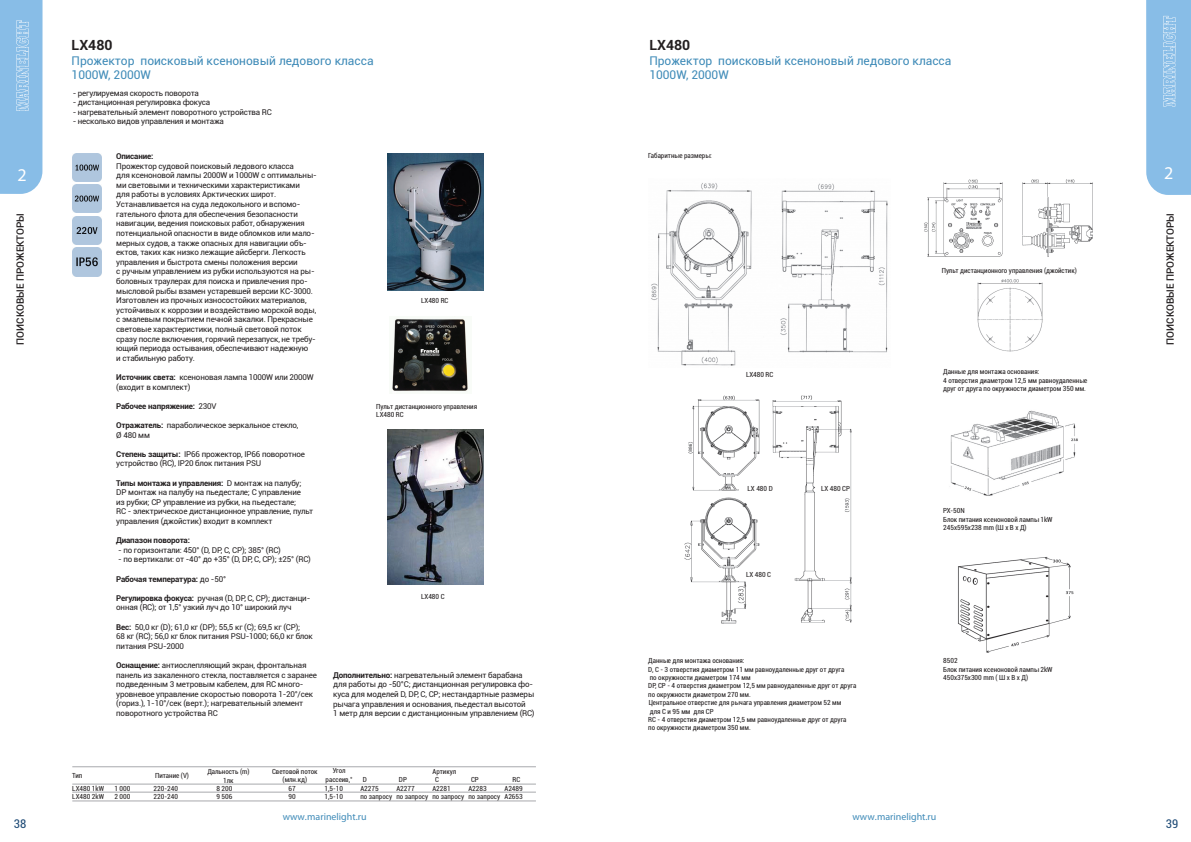
<style>
.page{position:relative;width:1191px;height:842px;background:#fff}
.page>*{position:absolute;margin:0;border:0;box-sizing:border-box;transform-origin:0 0}
.t1{font:18px "Myriad Pro";color:#fff}
.t2{font:700 14px "Roboto";color:#231f20}
.t3{font:12px/14.4px "Roboto";color:#3f8bb8}
.t4{font:condensed 12px "Roboto";color:#204c77}
.t5{font:500 10px "Roboto";color:#231f20}
.t6{font:10px "Myriad Pro";color:#3f8bb8}
.t7{font:8px/9.6px "Roboto";letter-spacing:-.02em;color:#231f20}
.t8{font:700 8px "Roboto";letter-spacing:-.02em;color:#231f20}
.t9{font:condensed 7px/8.4px "Roboto";color:#231f20}
.s1{font-weight:700}
.s2{font-weight:400}
</style>
<div class="page">
<svg style="left:1146px;top:0;width:45px;height:195px;background:#8dbfe8"></svg>
<svg style="left:0;top:0;width:43px;height:194px;background:#8ec0e8"></svg>
<hr style="left:72px;top:784px;width:464px;height:1px;background:#a8a9ad">
<hr style="left:72px;top:766px;width:464px;height:1px;background:#a8a9ad">
<hr style="left:72px;top:801px;width:464px;height:1px;background:#a8a9ad">
<hr style="left:72px;top:792px;width:464px;height:1px;background:#a8a9ad">
<img style="left:387px;top:153px;width:96px;height:137px">
<img style="left:392px;top:319px;width:76px;height:72px">
<img style="left:387px;top:429px;width:96px;height:155px">
<img style="left:73px;top:153px;width:28px;height:28px">
<img style="left:73px;top:185px;width:28px;height:28px">
<img style="left:73px;top:216px;width:28px;height:29px">
<img style="left:73px;top:248px;width:28px;height:28px">
<img style="left:651px;top:183px;width:237px;height:183px">
<img style="left:924px;top:179px;width:169px;height:78px">
<img style="left:977px;top:279px;width:66px;height:73px">
<img style="left:684px;top:395px;width:168px;height:229px">
<img style="left:950px;top:410px;width:128px;height:86px">
<img style="left:958px;top:557px;width:116px;height:96px">
<h2 class="t2" style="left:72px;top:35px;width:42px">LX480</h2>
<h3 class="t3" style="left:72px;top:53px;width:304px">прожектор поисковый ксеноновый ледового класса<br>1000W, 2000W</h3>
<p class="t7" style="left:73px;top:88px;width:128px">- регулируемая скорость поворота</p>
<p class="t7" style="left:73px;top:97px;width:139px">- дистанционная регулировка фокуса</p>
<p class="t7" style="left:73px;top:107px;width:201px">- нагревательный элемент поворотного устройства RC</p>
<p class="t7" style="left:73px;top:116px;width:153px">- несколько видов управления и монтажа</p>
<p class="t8" style="left:116px;top:151px;width:39px">Описание:</p>
<p class="t7" style="left:116px;top:161px;width:202px">П рожектор судовой поисковый ледового класса<br>для ксеноновой лампы 2000W и 1000W с оптимальны&shy;ми световыми и техническими характеристиками<br>для работы в условиях Арктических широт.<br>Устанавливается на суда ледокольного и вспомо&shy;гательного флота для обеспечения безопасности навигации, ведения поисковых работ, обнаружения потенциальной опасности в виде обломков или мало&shy;мерных судов, а также опасных для навигации объ&shy;ектов, таких как низко лежащие айсберги. Легкость управления и быстрота смены положения версии<br>с ручным управлением из рубки используются на ры&shy;боловных траулерах для поиска и привлечения про&shy;мысловой рыбы взамен устаревшей версии КС-3000.<br>Изготовлен из прочных износостойких материалов, устойчивых к коррозии и воздействию морской воды, с эмалевым покрытием печной закалки. П рекрасные световые характеристики, полный световой поток сразу после включения, горячий перезапуск, не требу&shy;ющий периода остывания, обеспечивают надежную<br>и стабильную работу.</p>
<p class="t7" style="left:116px;top:372px;width:199px"><span class="s1">Источник света:</span> ксеноновая лампа 1000W или 2000W (входит в комплект)</p>
<p class="t8" style="left:116px;top:400px;width:102px">Рабочее напряжение: <span class="s2">230V</span></p>
<p class="t7" style="left:116px;top:420px;width:184px"><span class="s1">Отражатель:</span> параболическое зеркальное стекло,<br>Ø 480 мм</p>
<p class="t7" style="left:116px;top:449px;width:190px"><span class="s1">Степень защиты:</span> IP66 прожектор, IP66 поворотное устройство (RC), IP20 блок питания PSU</p>
<p class="t7" style="left:116px;top:478px;width:199px"><span class="s1">Типы монтажа и управления:</span> D монтаж на палубу; DP монтаж на палубу на пьедестале; C управление<br>из рубки; CP управление из рубки, на пьедестале;<br>RC - электрическое дистанционное управление, пульт управления (джойстик) входит в комплект</p>
<p class="t8" style="left:116px;top:535px;width:75px">Диапазон поворота:</p>
<p class="t7" style="left:118px;top:545px;width:164px">- по горизонтали: 450° (D, DP, C, CP); 385° (RC)</p>
<p class="t7" style="left:118px;top:554px;width:194px">- по вертикали: от -40° до +35° (D, DP, C, CP); ±25° (RC)</p>
<p class="t8" style="left:116px;top:573px;width:111px">Рабочая температура: <span class="s2">до -50°</span></p>
<p class="t7" style="left:116px;top:593px;width:195px"><span class="s1">Регулировка фокуса:</span> ручная (D, DP, C, CP); дистанци&shy;онная (RC); от 1,5° узкий луч до 10° широкий луч</p>
<p class="t7" style="left:116px;top:622px;width:198px"><span class="s1">Вес:</span> 50,0 кг (D); 61,0 кг (DР); 55,5 кг (С); 69,5 кг (СР);<br>68 кг (RC); 56,0 кг блок питания PSU-1000; 66,0 кг блок питания PSU-2000</p>
<p class="t7" style="left:116px;top:660px;width:202px"><span class="s1">Оснащение:</span> антиослепляющий экран, фронтальная панель из закаленного стекла, поставляется с заранее подведенным 3 метровым кабелем, для RC много&shy;уровневое управление скоростью поворота 1-20°/сек (гориз.), 1-10°/сек (верт.); нагревательный элемент поворотного устройства RC</p>
<p class="t7" style="left:333px;top:670px;width:203px"><span class="s1">Дополнительно:</span> нагревательный элемент барабана для работы до -50°С; дистанционная регулировка фо&shy;куса для моделей D, DP, C, CP; нестандартные размеры рычага управления и основания, пьедестал высотой<br>1 метр для версии с дистанционным управлением (RC)</p>
<h2 class="t2" style="left:649px;top:35px;width:42px">LX480</h2>
<h3 class="t3" style="left:649px;top:53px;width:304px">прожектор поисковый ксеноновый ледового класса<br>1000W, 2000W</h3>
<p class="t9" style="left:648px;top:151px;width:65px">Габаритные размеры:</p>
<h1 class="t1" style="left:1164px;top:162px;width:11px">2</h1>
<h1 class="t1" style="left:17px;top:164px;width:11px">2</h1>
<p class="t5" style="left:13px;top:345px;width:133px;rotate:-90deg">ПОИСКОВЫЕ ПРОЖЕКТОРЫ</p>
<p class="t5" style="left:1163px;top:345px;width:133px;rotate:-90deg">ПОИСКОВЫЕ ПРОЖЕКТОРЫ</p>
<p class="t9" style="left:941px;top:266px;width:137px">Пульт дистанционного управления (джойстик)</p>
<p class="t9" style="left:421px;top:296px;width:29px">LX480 RC</p>
<p class="t9" style="left:943px;top:367px;width:146px">Данные для монтажа основания:<br>4 отверстия диаметром 12,5 мм равноудаленные друг от друга по окружности диаметром 350 мм.</p>
<p class="t9" style="left:746px;top:370px;width:29px">LX480 RC</p>
<p class="t9" style="left:376px;top:402px;width:102px">Пульт дистанционного управления<br>LX480 RC</p>
<p class="t9" style="left:821px;top:484px;width:30px">LX 480 CP</p>
<p class="t9" style="left:747px;top:484px;width:27px">LX 480 D</p>
<p class="t9" style="left:943px;top:506px;width:111px">PX-50N<br>Блок питания ксеноновой лампы 1kW<br>245x595x238 mm (Ш x В x Д)</p>
<p class="t9" style="left:746px;top:570px;width:27px">LX 480 C</p>
<p class="t9" style="left:421px;top:592px;width:25px">LX480 С</p>
<p class="t9" style="left:943px;top:656px;width:111px">8502<br>Блок питания ксеноновой лампы 2kW<br>450x375x300 mm ( Ш x В x Д)</p>
<p class="t9" style="left:648px;top:656px;width:209px">Данные для монтажа основания:<br>D, C - 3 отверстия диаметром 11 мм равноудаленные друг от друга<br>по окружности диаметром 174 мм<br>DP, CP - 4 отверстия диаметром 12,5 мм равноудаленные друг от друга по окружности диаметром 270 мм.<br>Центральное отверстие для рычага управления диаметром 52 мм<br>для С и 95 мм для CP<br>RC - 4 отверстия диаметром 12,5 мм равноудаленные друг от друга<br>по окружности диаметром 350 мм.</p>
<p class="t9" style="left:272px;top:767px;width:47px;text-align:center">Световой поток (млн.кд)</p>
<p class="t9" style="left:325px;top:766px;width:29px;text-align:center">Угол рассеив,°</p>
<p class="t9" style="left:207px;top:767px;width:44px;text-align:center">Дальность (m)<br>1лк</p>
<p class="t9" style="left:432px;top:767px;width:25px">Артикул</p>
<p class="t9" style="left:72px;top:771px;width:12px">Тип</p>
<p class="t9" style="left:155px;top:771px;width:35px">Питание (V)</p>
<p class="t9" style="left:72px;top:784px;width:33px">LX480 1kW</p>
<p class="t9" style="left:114px;top:784px;width:17px">1 000</p>
<p class="t9" style="left:154px;top:784px;width:26px">220-240</p>
<p class="t9" style="left:216px;top:784px;width:17px">8 200</p>
<p class="t9" style="left:288px;top:784px;width:9px">67</p>
<p class="t9" style="left:324px;top:784px;width:20px">1,5-10</p>
<p class="t9" style="left:360px;top:784px;width:20px">А2275</p>
<p class="t9" style="left:396px;top:784px;width:20px">А2277</p>
<p class="t9" style="left:432px;top:784px;width:20px">А2281</p>
<p class="t9" style="left:468px;top:784px;width:20px">А2283</p>
<p class="t9" style="left:504px;top:784px;width:20px">А2489</p>
<p class="t9" style="left:72px;top:792px;width:33px">LX480 2kW</p>
<p class="t9" style="left:114px;top:792px;width:17px">2 000</p>
<p class="t9" style="left:154px;top:792px;width:26px">220-240</p>
<p class="t9" style="left:216px;top:792px;width:17px">9 506</p>
<p class="t9" style="left:288px;top:792px;width:9px">90</p>
<p class="t9" style="left:324px;top:792px;width:20px">1,5-10</p>
<p class="t9" style="left:360px;top:792px;width:164px">по запросу по запросу по запросу по запросу A2653</p>
<p class="t9" style="left:363px;top:775px;width:6px">D</p>
<p class="t9" style="left:399px;top:775px;width:9px">DP</p>
<p class="t9" style="left:435px;top:775px;width:5px">C</p>
<p class="t9" style="left:471px;top:775px;width:9px">CP</p>
<p class="t9" style="left:512px;top:775px;width:9px">RC</p>
<p class="t6" style="left:283px;top:811px;width:85px">www.marinelight.ru</p>
<p class="t6" style="left:852px;top:811px;width:85px">www.marinelight.ru</p>
<h3 class="t4" style="left:14px;top:815px;width:14px">38</h3>
<h3 class="t4" style="left:1166px;top:815px;width:14px">39</h3>
</div>
